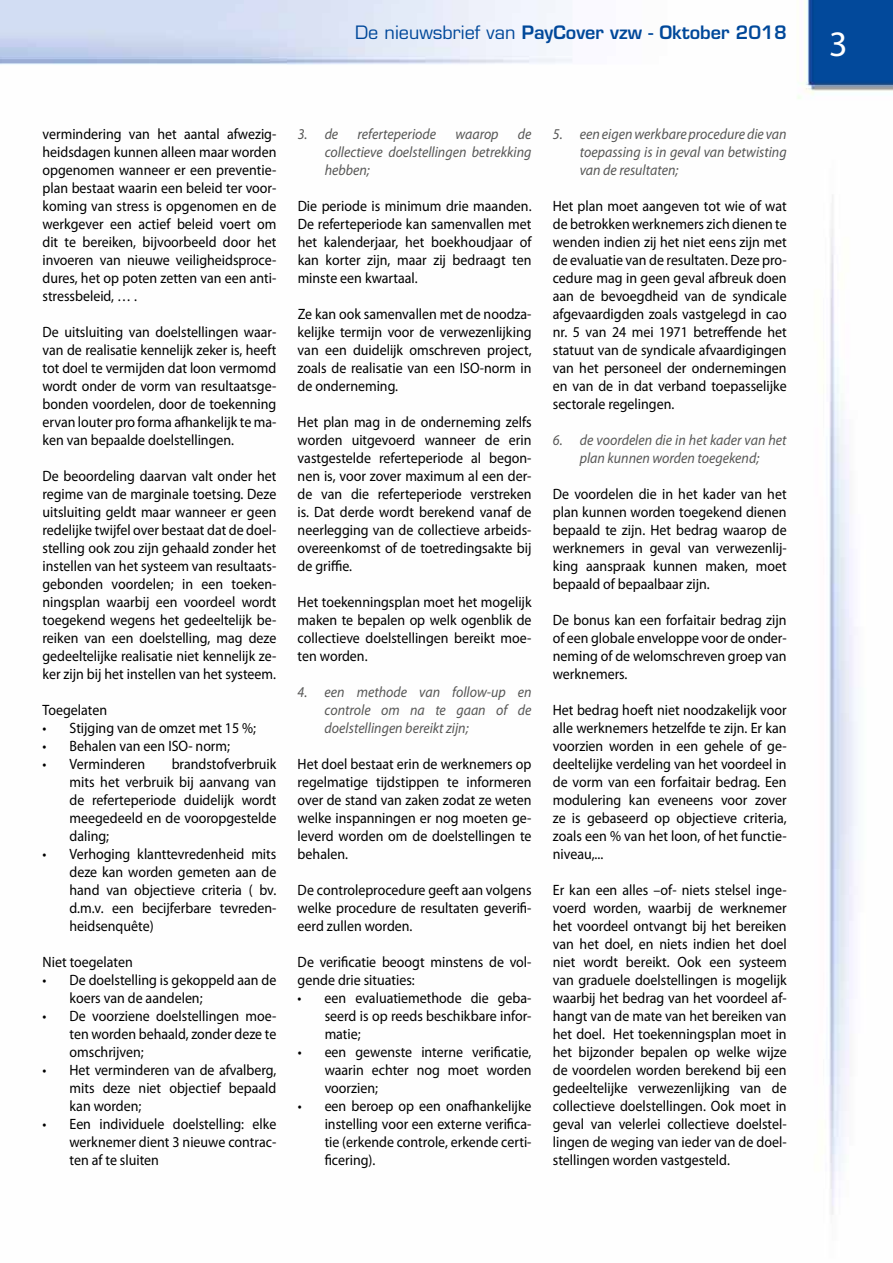
<style>
.page{position:relative;width:893px;height:1263px;background:#fff}
.page>*{position:absolute;margin:0;border:0;box-sizing:border-box;transform-origin:0 0}
.t1{font:36px "Myriad Pro";color:#fff}
.t2{font:600 18px "Eurostile LT Std";color:#00489a}
.t3{font:15px/18px "Myriad Pro";color:#000;text-align:justify;scale:.93 1}
.t4{font:italic 15px/18px "Myriad Pro";color:#575756;text-align:justify;scale:.93 1}
.s1{font-weight:400}
</style>
<div class="page">
<img style="left:0;top:0;width:893px;height:1215px">
<p class="t2" style="left:355px;top:21px;width:433px"><span class="s1">De nieuwsbrief van</span> PayCover vzw - Oktober 2018</p>
<h1 class="t1" style="left:829px;top:22px;width:20px">3</h1>
<p class="t3" style="left:43px;top:125px;width:253px">vermindering van het aantal afwezig&shy;heidsdagen kunnen alleen maar worden opgenomen wanneer er een preventie&shy;plan bestaat waarin een beleid ter voor&shy;koming van stress is opgenomen en de werkgever een actief beleid voert om dit te bereiken, bijvoorbeeld door het invoeren van nieuwe veiligheidsproce&shy;dures, het op poten zetten van een anti&shy;stressbeleid, … .</p>
<p class="t3" style="left:43px;top:323px;width:253px">De uitsluiting van doelstellingen waar&shy;van de realisatie kennelijk zeker is, heeft tot doel te vermijden dat loon vermomd wordt onder de vorm van resultaatsge&shy;bonden voordelen, door de toekenning ervan louter pro forma afhankelijk te ma&shy;ken van bepaalde doelstellingen.</p>
<p class="t3" style="left:43px;top:467px;width:253px">De beoordeling daarvan valt onder het regime van de marginale toetsing. Deze uitsluiting geldt maar wanneer er geen redelijke twijfel over bestaat dat de doel&shy;stelling ook zou zijn gehaald zonder het instellen van het systeem van resultaats&shy;gebonden voordelen; in een toeken&shy;ningsplan waarbij een voordeel wordt toegekend wegens het gedeeltelijk be&shy;reiken van een doelstelling, mag deze gedeeltelijke realisatie niet kennelijk ze&shy;ker zijn bij het instellen van het systeem.</p>
<p class="t3" style="left:43px;top:701px;width:71px">Toegelaten</p>
<p class="t3" style="left:43px;top:719px;width:231px">• Stijging van de omzet met 15 %;</p>
<p class="t3" style="left:43px;top:737px;width:203px">• Behalen van een ISO- norm;</p>
<p class="t3" style="left:43px;top:755px;width:112px">• Verminderen</p>
<p class="t3" style="left:70px;top:755px;width:224px;text-indent:102px">brandstofverbruik mits het verbruik bij aanvang van de referteperiode duidelijk wordt meegedeeld en de vooropgestelde daling;</p>
<p class="t3" style="left:70px;top:845px;width:224px;text-indent:-27px">• Verhoging klanttevredenheid mits deze kan worden gemeten aan de hand van objectieve criteria ( bv. d.m.v. een becijferbare tevreden&shy;heidsenquête)</p>
<p class="t3" style="left:43px;top:953px;width:99px">Niet toegelaten</p>
<p class="t3" style="left:70px;top:971px;width:224px;text-indent:-27px">• De doelstelling is gekoppeld aan de koers van de aandelen;</p>
<p class="t3" style="left:70px;top:1007px;width:224px;text-indent:-27px">• De voorziene doelstellingen moe&shy;ten worden behaald, zonder deze te omschrijven;</p>
<p class="t3" style="left:70px;top:1061px;width:224px;text-indent:-27px">• Het verminderen van de afvalberg, mits deze niet objectief bepaald kan worden;</p>
<p class="t3" style="left:70px;top:1115px;width:224px;text-indent:-27px">• Een individuele doelstelling: elke werknemer dient 3 nieuwe contrac&shy;ten af te sluiten</p>
<p class="t4" style="left:298px;top:125px;width:45px">3. de</p>
<p class="t4" style="left:358px;top:125px;width:86px">referteperiode</p>
<p class="t4" style="left:455px;top:125px;width:48px">waarop</p>
<p class="t4" style="left:325px;top:125px;width:224px;text-indent:193px">de collectieve doelstellingen betrekking hebben;</p>
<p class="t3" style="left:298px;top:197px;width:253px">Die periode is minimum drie maanden.<br>De referteperiode kan samenvallen met het kalenderjaar, het boekhoudjaar of kan korter zijn, maar zij bedraagt ten minste een kwartaal.</p>
<p class="t3" style="left:298px;top:305px;width:253px">Ze kan ook samenvallen met de noodza&shy;kelijke termijn voor de verwezenlijking van een duidelijk omschreven project, zoals de realisatie van een ISO-norm in de onderneming.</p>
<p class="t3" style="left:298px;top:413px;width:253px">Het plan mag in de onderneming zelfs worden uitgevoerd wanneer de erin vastgestelde referteperiode al begon&shy;nen is, voor zover maximum al een der&shy;de van die referteperiode verstreken is. Dat derde wordt berekend vanaf de neerlegging van de collectieve arbeids&shy;overeenkomst of de toetredingsakte bij de griffie.</p>
<p class="t3" style="left:298px;top:593px;width:253px">Het toekenningsplan moet het mogelijk maken te bepalen op welk ogenblik de collectieve doelstellingen bereikt moe&shy;ten worden.</p>
<p class="t4" style="left:325px;top:683px;width:224px;text-indent:-27px">4. een methode van follow-up en controle om na te gaan of de doelstellingen bereikt zijn;</p>
<p class="t3" style="left:298px;top:755px;width:253px">Het doel bestaat erin de werknemers op regelmatige tijdstippen te informeren over de stand van zaken zodat ze weten welke inspanningen er nog moeten ge&shy;leverd worden om de doelstellingen te behalen.</p>
<p class="t3" style="left:298px;top:881px;width:253px">De controleprocedure geeft aan volgens welke procedure de resultaten geverifi&shy;eerd zullen worden.</p>
<p class="t3" style="left:298px;top:953px;width:253px">De verificatie beoogt minstens de vol&shy;gende drie situaties:</p>
<p class="t3" style="left:325px;top:989px;width:224px;text-indent:-27px">• een evaluatiemethode die geba&shy;seerd is op reeds beschikbare infor&shy;matie;</p>
<p class="t3" style="left:325px;top:1043px;width:224px;text-indent:-27px">• een gewenste interne verificatie, waarin echter nog moet worden voorzien;</p>
<p class="t3" style="left:325px;top:1097px;width:224px;text-indent:-27px">• een beroep op een onafhankelijke instelling voor een externe verifica&shy;tie (erkende controle, erkende certi&shy;ficering).</p>
<p class="t4" style="left:580px;top:125px;width:224px;text-indent:-27px">5. een eigen werkbare procedure die van toepassing is in geval van betwisting van de resultaten;</p>
<p class="t3" style="left:553px;top:197px;width:253px">Het plan moet aangeven tot wie of wat de betrokken werknemers zich dienen te wenden indien zij het niet eens zijn met de evaluatie van de resultaten. Deze pro&shy;cedure mag in geen geval afbreuk doen aan de bevoegdheid van de syndicale afgevaardigden zoals vastgelegd in cao nr. 5 van 24 mei 1971 betreffende het statuut van de syndicale afvaardigingen van het personeel der ondernemingen en van de in dat verband toepasselijke sectorale regelingen.</p>
<p class="t4" style="left:553px;top:431px;width:253px;text-align:center">6. de voordelen die in het kader van het plan kunnen worden toegekend;</p>
<p class="t3" style="left:553px;top:485px;width:253px">De voordelen die in het kader van het plan kunnen worden toegekend dienen bepaald te zijn. Het bedrag waarop de werknemers in geval van verwezenlij&shy;king aanspraak kunnen maken, moet bepaald of bepaalbaar zijn.</p>
<p class="t3" style="left:553px;top:611px;width:253px">De bonus kan een forfaitair bedrag zijn of een globale enveloppe voor de onder&shy;neming of de welomschreven groep van werknemers.</p>
<p class="t3" style="left:553px;top:701px;width:253px">Het bedrag hoeft niet noodzakelijk voor alle werknemers hetzelfde te zijn. Er kan voorzien worden in een gehele of ge&shy;deeltelijke verdeling van het voordeel in de vorm van een forfaitair bedrag. Een modulering kan eveneens voor zover ze is gebaseerd op objectieve criteria, zoals een % van het loon, of het functie&shy;niveau,...</p>
<p class="t3" style="left:553px;top:881px;width:253px">Er kan een alles –of- niets stelsel inge&shy;voerd worden, waarbij de werknemer het voordeel ontvangt bij het bereiken van het doel, en niets indien het doel niet wordt bereikt. Ook een systeem van graduele doelstellingen is mogelijk waarbij het bedrag van het voordeel af&shy;hangt van de mate van het bereiken van het doel. Het toekenningsplan moet in het bijzonder bepalen op welke wijze de voordelen worden berekend bij een gedeeltelijke verwezenlijking van de collectieve doelstellingen. Ook moet in geval van velerlei collectieve doelstel&shy;lingen de weging van ieder van de doel&shy;stellingen worden vastgesteld.</p>
</div>
